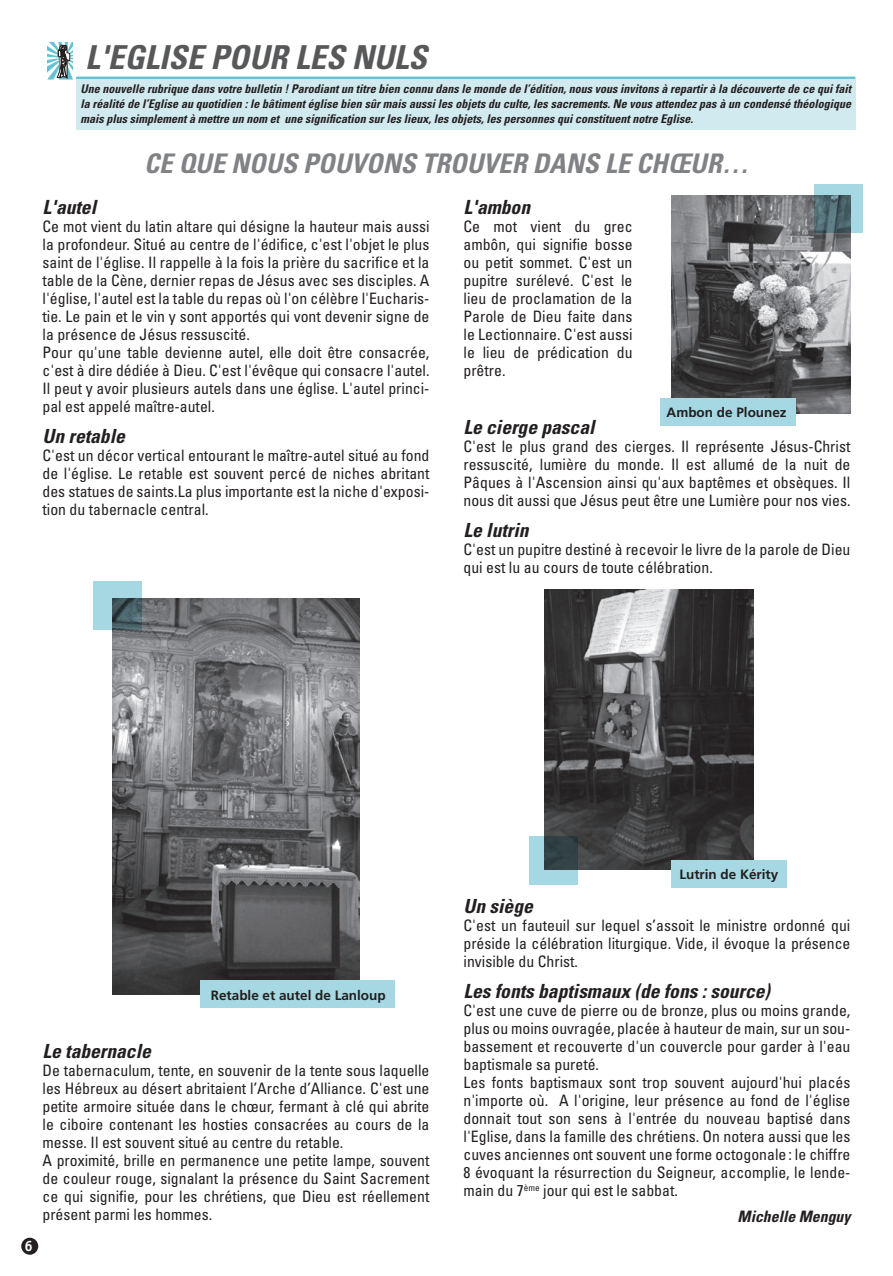
<style>
.page{position:relative;width:893px;height:1276px;background:#fff}
.page>*{position:absolute;margin:0;border:0;box-sizing:border-box;transform-origin:0 0}
.t1{font:italic 700 condensed 33px "Univers";color:#57585a}
.t2{font:italic 700 condensed 27px "Univers";color:#808285}
.t3{font:italic 700 condensed 19.5px "Univers";color:#231f20}
.t4{font:condensed 15.75px/18px "Univers";color:#231f20}
.t5{font:italic 700 condensed 15.75px "Univers";color:#231f20}
.t6{font:700 15px "Officina Sans";color:#fff}
.t7{font:700 13.5px "Frutiger";color:#231f20}
.t8{font:italic 700 condensed 12px/15px "Univers";color:#231f20;text-align:justify}
</style>
<div class="page">
<div style="left:21px;top:1237px;width:17px;height:17px;background:#231f20;border-radius:50%"></div>
<img style="left:544px;top:589px;width:210px;height:280px">
<img style="left:671px;top:195px;width:179px;height:219px">
<img style="left:113px;top:598px;width:246px;height:396px">
<hr style="left:47px;top:77px;width:808px;height:3px;background:#64c3d2">
<svg style="left:47px;top:42px;width:29px;height:38px"></svg>
<svg style="left:94px;top:581px;width:48px;height:48px;background:#7da4ad"></svg>
<svg style="left:529px;top:835px;width:49px;height:49px;background:#6c8d94"></svg>
<svg style="left:815px;top:184px;width:48px;height:49px;background:#72969e"></svg>
<div style="left:200px;top:980px;width:194px;height:28px;background:#a5d8e2"></div>
<div style="left:671px;top:860px;width:116px;height:27px;background:#a5d8e2"></div>
<div style="left:660px;top:398px;width:135px;height:28px;background:#a5d8e2"></div>
<div style="left:76px;top:80px;width:779px;height:50px;background:#d1eaef"></div>
<h1 class="t1" style="left:85px;top:37px;width:343px">L'EGLISE POUR LES NULS</h1>
<p class="t8" style="left:80px;top:82px;width:772px">Une nouvelle rubrique dans votre bulletin ! Parodiant un titre bien connu dans le monde de l’édition, nous vous invitons à repartir à la découverte de ce qui fait la réalité de l’Eglise au quotidien : le bâtiment église bien sûr mais aussi les objets du culte, les sacrements. Ne vous attendez pas à un condensé théologique mais plus simplement à mettre un nom et une signification sur les lieux, les objets, les personnes qui constituent notre Eglise.</p>
<h2 class="t2" style="left:144px;top:147px;width:606px">CE QUE NOUS POUVONS TROUVER DANS LE CHŒUR…</h2>
<p class="t3" style="left:43px;top:195px;width:55px">L'autel</p>
<p class="t4" style="left:43px;top:217px;width:388px">Ce mot vient du latin altare qui désigne la hauteur mais aussi la profondeur. Situé au centre de l'édifice, c'est l'objet le plus saint de l'église. Il rappelle à la fois la prière du sacrifice et la table de la Cène, dernier repas de Jésus avec ses disciples. A l'église, l'autel est la table du repas où l'on célèbre l'Eucharis&shy;tie. Le pain et le vin y sont apportés qui vont devenir signe de la présence de Jésus ressuscité.<br>Pour qu'une table devienne autel, elle doit être consacrée, c'est à dire dédiée à Dieu. C'est l'évêque qui consacre l'autel.<br>Il peut y avoir plusieurs autels dans une église. L'autel princi&shy;pal est appelé maître-autel.</p>
<p class="t3" style="left:43px;top:424px;width:84px">Un retable</p>
<p class="t4" style="left:43px;top:446px;width:388px;text-align:justify">C'est un décor vertical entourant le maître-autel situé au fond de l'église. Le retable est souvent percé de niches abritant des statues de saints.La plus importante est la niche d'exposi&shy;tion du tabernacle central.</p>
<p class="t3" style="left:463px;top:195px;width:68px">L'ambon</p>
<p class="t4" style="left:463px;top:217px;width:171px;text-align:justify">Ce mot vient du grec ambôn, qui signifie bosse ou petit sommet. C'est un pupitre surélevé. C'est le lieu de proclamation de la Parole de Dieu faite dans le Lectionnaire. C'est aussi le lieu de prédication du prêtre.</p>
<p class="t7" style="left:667px;top:405px;width:122px">Ambon de Plounez</p>
<p class="t3" style="left:463px;top:415px;width:133px">Le cierge pascal</p>
<p class="t4" style="left:463px;top:437px;width:388px;text-align:justify">C'est le plus grand des cierges. Il représente Jésus-Christ ressuscité, lumière du monde. Il est allumé de la nuit de Pâques à l'Ascension ainsi qu'aux baptêmes et obsèques. Il nous dit aussi que Jésus peut être une Lumière pour nos vies.</p>
<p class="t3" style="left:463px;top:518px;width:66px">Le lutrin</p>
<p class="t4" style="left:463px;top:540px;width:388px">C'est un pupitre destiné à recevoir le livre de la parole de Dieu qui est lu au cours de toute célébration.</p>
<p class="t7" style="left:211px;top:987px;width:176px">Retable et autel de Lanloup</p>
<p class="t6" style="left:25px;top:1236px;width:10px">6</p>
<p class="t3" style="left:43px;top:1038px;width:110px">Le tabernacle</p>
<p class="t4" style="left:43px;top:1060px;width:388px">De tabernaculum, tente, en souvenir de la tente sous laquelle les Hébreux au désert abritaient l’Arche d’Alliance. C'est une petite armoire située dans le chœur, fermant à clé qui abrite le ciboire contenant les hosties consacrées au cours de la messe. Il est souvent situé au centre du retable.<br>A proximité, brille en permanence une petite lampe, souvent de couleur rouge, signalant la présence du Saint Sacrement ce qui signifie, pour les chrétiens, que Dieu est réellement présent parmi les hommes.</p>
<p class="t7" style="left:679px;top:866px;width:101px">Lutrin de Kérity</p>
<p class="t3" style="left:463px;top:894px;width:71px">Un siège</p>
<p class="t4" style="left:463px;top:916px;width:388px;text-align:justify">C'est un fauteuil sur lequel s’assoit le ministre ordonné qui préside la célébration liturgique. Vide, il évoque la présence invisible du Christ.</p>
<p class="t3" style="left:463px;top:979px;width:308px">Les fonts baptismaux (de fons : source)</p>
<p class="t4" style="left:463px;top:1001px;width:388px">C'est une cuve de pierre ou de bronze, plus ou moins grande, plus ou moins ouvragée, placée à hauteur de main, sur un sou&shy;bassement et recouverte d'un couvercle pour garder à l'eau baptismale sa pureté.<br>Les fonts baptismaux sont trop souvent aujourd'hui placés n'importe où. A l'origine, leur présence au fond de l'église donnait tout son sens à l'entrée du nouveau baptisé dans l'Eglise, dans la famille des chrétiens. On notera aussi que les cuves anciennes ont souvent une forme octogonale: le chiffre 8 évoquant la résurrection du Seigneur, accomplie, le lende&shy;main du 7<sup>ème</sup> jour qui est le sabbat.</p>
<p class="t5" style="left:738px;top:1206px;width:114px">Michelle Menguy</p>
</div>
